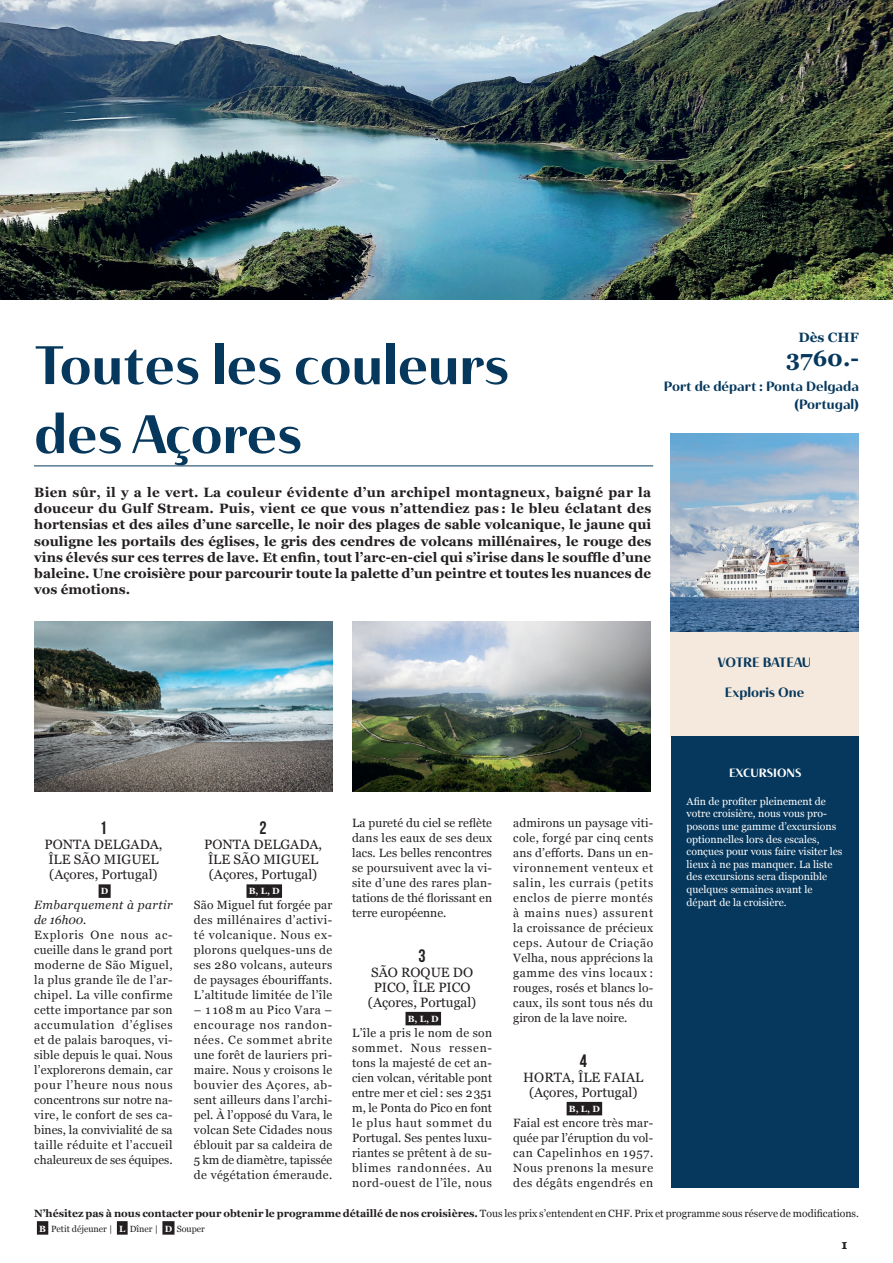
<style>
.page{position:relative;width:893px;height:1263px;background:#fff}
.page>*{position:absolute;margin:0;border:0;box-sizing:border-box;transform-origin:0 0}
.t1{font:54px/69px "Haboro Contrast Nor Bol";color:#06385d}
.t2{font:700 22.5px "Georgia";color:#06385d}
.t3{font:18px "Bebas Neue";color:#231f20}
.t4{font:700 13.5px/16.2px "Georgia";color:#231f20;text-align:justify}
.t5{font:13.5px/15px "Georgia";color:#231f20}
.t6{font:13.5px/18px "Haboro Contrast Nor Bol";color:#06385d;text-align:right}
.t7{font:700 13.5px "Georgia";color:#06385d}
.t8{font:13.05px "Young Serif";color:#231f20}
.t9{font:12px/15px "Georgia";letter-spacing:.025em;color:#231f20;text-align:justify}
.t10{font:italic 12px/15px "Georgia";letter-spacing:.035em;color:#231f20}
.t11{font:12px "Haboro Contrast Nor Bol";color:#fff}
.t12{font:10.5px/12.6px "Georgia";color:#fff}
.t13{font:700 10.5px "Georgia";color:#231f20}
.t14{font:9px "Georgia";color:#231f20}
.t15{font:700 9px "Georgia";color:#fff}
.s1{font-weight:400}
.s2{font-weight:700;color:#fff}
</style>
<div class="page">
<div style="left:37px;top:1221px;width:11px;height:14px;background:#231f20"></div>
<div style="left:117px;top:1221px;width:11px;height:14px;background:#231f20"></div>
<div style="left:162px;top:1221px;width:13px;height:14px;background:#231f20"></div>
<hr style="left:34px;top:466px;width:619px;height:1px;background:#06385d">
<div style="left:246px;top:884px;width:36px;height:14px;background:#231f20"></div>
<div style="left:405px;top:1012px;width:36px;height:13px;background:#231f20"></div>
<div style="left:99px;top:884px;width:12px;height:14px;background:#231f20"></div>
<img style="left:34px;top:621px;width:298px;height:171px">
<img style="left:352px;top:621px;width:298px;height:171px">
<div style="left:567px;top:1102px;width:35px;height:13px;background:#231f20"></div>
<img style="left:670px;top:433px;width:189px;height:199px">
<div style="left:670px;top:632px;width:189px;height:104px;background:#f5e9dd"></div>
<img style="left:0;top:0;width:893px;height:299px">
<div style="left:671px;top:736px;width:188px;height:451px;background:#06385d"></div>
<h1 class="t1" style="left:34px;top:330px;width:476px">Toutes les couleurs des Açores</h1>
<p class="t4" style="left:34px;top:483px;width:619px">Bien sûr, il y a le vert. La couleur évidente d’un archipel montagneux, baigné par la douceur du Gulf Stream. Puis, vient ce que vous n’attendiez pas : le bleu éclatant des hortensias et des ailes d’une sarcelle, le noir des plages de sable volcanique, le jaune qui souligne les portails des églises, le gris des cendres de volcans millénaires, le rouge des vins élevés sur ces terres de lave. Et enfin, tout l’arc-en-ciel qui s’irise dans le souffle d’une baleine. Une croisière pour parcourir toute la palette d’un peintre et toutes les nuances de vos émotions.</p>
<p class="t7" style="left:799px;top:327px;width:62px">Dès CHF</p>
<h2 class="t2" style="left:786px;top:341px;width:74px">3760.-</h2>
<p class="t6" style="left:664px;top:377px;width:197px">Port de départ : Ponta Delgada (Portugal)</p>
<p class="t6" style="left:718px;top:653px;width:95px">VOTRE BATEAU</p>
<p class="t6" style="left:725px;top:683px;width:81px">Exploris One</p>
<h3 class="t3" style="left:100px;top:818px;width:9px">1</h3>
<p class="t5" style="left:44px;top:836px;width:120px">PONTA DELGADA,<br>ÎLE SÃO MIGUEL (Açores, Portugal)</p>
<p class="t15" style="left:101px;top:884px;width:9px">D</p>
<p class="t10" style="left:34px;top:897px;width:140px">Embarquement à partir de 16h00.</p>
<p class="t9" style="left:34px;top:927px;width:140px">Exploris One nous ac&shy;cueille dans le grand port moderne de São Miguel, la plus grande île de l’ar&shy;chipel. La ville confirme cette importance par son accumulation d’églises et de palais baroques, vi&shy;sible depuis le quai. Nous l’explorerons demain, car pour l’heure nous nous concentrons sur notre na&shy;vire, le confort de ses ca&shy;bines, la convivialité de sa taille réduite et l’accueil chaleureux de ses équipes.</p>
<h3 class="t3" style="left:260px;top:818px;width:9px">2</h3>
<p class="t5" style="left:204px;top:836px;width:120px">PONTA DELGADA,<br>ÎLE SÃO MIGUEL (Açores, Portugal)</p>
<p class="t15" style="left:249px;top:884px;width:32px">B, L, D</p>
<p class="t9" style="left:194px;top:897px;width:140px">São Miguel fut forgée par des millénaires d’activi&shy;té volcanique. Nous ex&shy;plorons quelques-uns de ses 280 volcans, auteurs de paysages ébouriffants.<br>L’altitude limitée de l’île</p>
<p class="t9" style="left:194px;top:1002px;width:140px">– 1 108 m au Pico Vara – encourage nos randon&shy;nées. Ce sommet abrite une forêt de lauriers pri&shy;maire. Nous y croisons le bouvier des Açores, ab&shy;sent ailleurs dans l’archi&shy;pel. À l’opposé du Vara, le volcan Sete Cidades nous éblouit par sa caldeira de 5 km de diamètre, tapissée de végétation émeraude.</p>
<p class="t9" style="left:352px;top:814px;width:141px">La pureté du ciel se reflète dans les eaux de ses deux lacs. Les belles rencontres se poursuivent avec la vi&shy;site d’une des rares plan&shy;tations de thé florissant en terre européenne.</p>
<h3 class="t3" style="left:419px;top:945px;width:9px">3</h3>
<p class="t5" style="left:368px;top:964px;width:110px;text-align:center">SÃO ROQUE DO<br>PICO, ÎLE PICO (Açores, Portugal)</p>
<p class="t15" style="left:408px;top:1012px;width:32px">B, L, D</p>
<p class="t9" style="left:352px;top:1024px;width:141px">L’île a pris le nom de son sommet. Nous ressen&shy;tons la majesté de cet an&shy;cien volcan, véritable pont entre mer et ciel: ses 2351 m, le Ponta do Pico en font le plus haut sommet du Portugal. Ses pentes luxu&shy;riantes se prêtent à de su&shy;blimes randonnées. Au nord-ouest de l’île, nous</p>
<p class="t9" style="left:513px;top:814px;width:141px">admirons un paysage viti&shy;cole, forgé par cinq cents ans d’efforts. Dans un en&shy;vironnement venteux et salin, les currais (petits enclos de pierre montés à mains nues) assurent la croissance de précieux ceps. Autour de Criação Velha, nous apprécions la gamme des vins locaux : rouges, rosés et blancs lo&shy;caux, ils sont tous nés du giron de la lave noire.</p>
<h3 class="t3" style="left:580px;top:1050px;width:9px">4</h3>
<p class="t5" style="left:523px;top:1069px;width:121px;text-align:center">HORTA, ÎLE FAIAL (Açores, Portugal)</p>
<p class="t15" style="left:569px;top:1102px;width:32px">B, L, D</p>
<p class="t9" style="left:513px;top:1114px;width:141px">Faial est encore très mar&shy;quée par l’éruption du vol&shy;can Capelinhos en 1957.<br>Nous prenons la mesure des dégâts engendrés en</p>
<p class="t11" style="left:729px;top:765px;width:74px">EXCURSIONS</p>
<p class="t12" style="left:687px;top:794px;width:157px">Afin de profiter pleinement de votre croisière, nous vous pro&shy;posons une gamme d’excursions optionnelles lors des escales, conçues pour vous faire visiter les lieux à ne pas manquer. La liste des excursions sera disponible quelques semaines avant le départ de la croisière.</p>
<p class="t13" style="left:34px;top:1205px;width:826px">N’hésitez pas à nous contacter pour obtenir le programme détaillé de nos croisières. <span class="s1">Tous les prix s’entendent en CHF. Prix et programme sous réserve de modifications.</span></p>
<p class="t14" style="left:39px;top:1222px;width:167px"><span class="s2">B</span> Petit déjeuner | <span class="s2">L</span> Dîner | <span class="s2">D</span> Souper</p>
<p class="t8" style="left:842px;top:1235px;width:7px">1</p>
</div>
